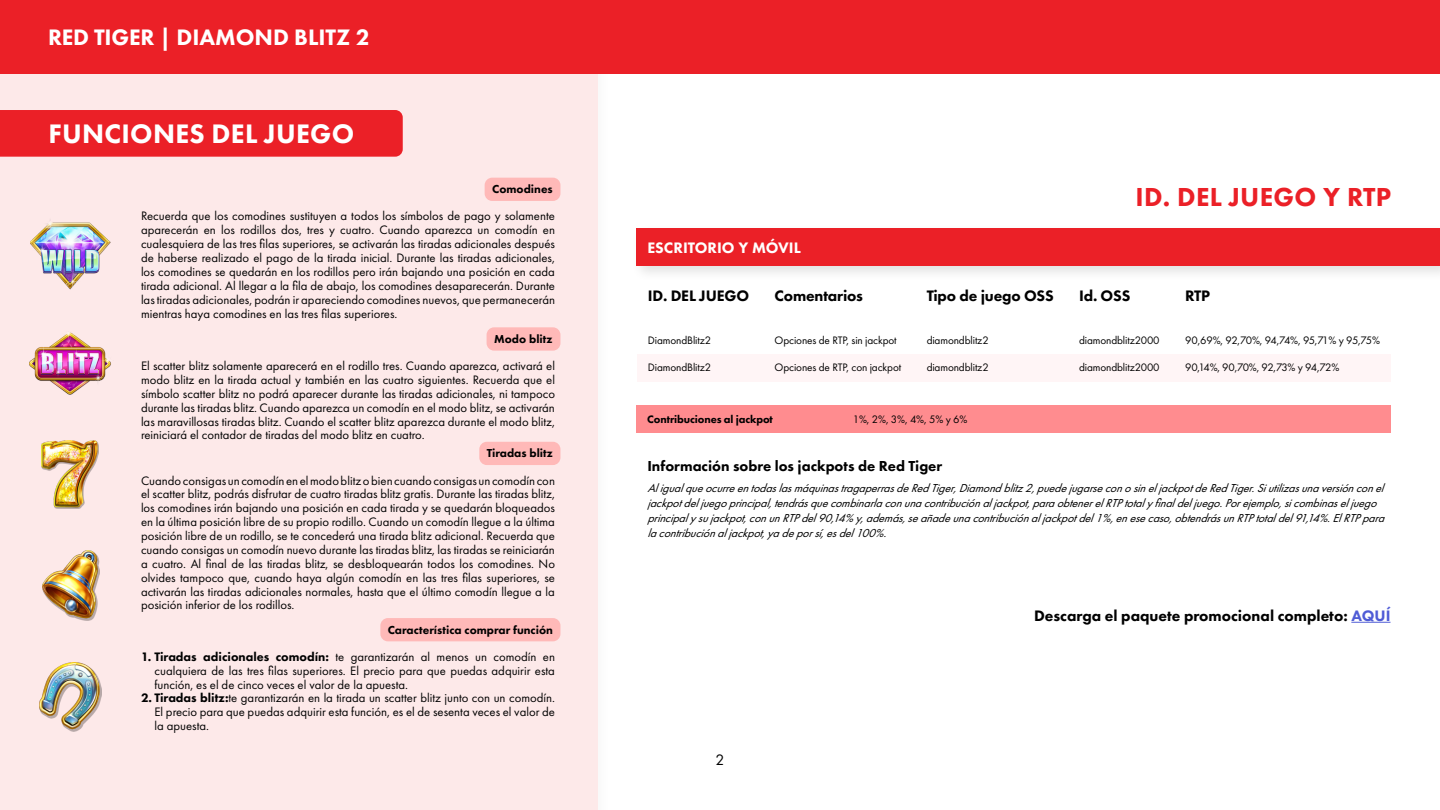
<style>
.page{position:relative;width:1440px;height:810px;background:#fff}
.page>*{position:absolute;margin:0;border:0;box-sizing:border-box;transform-origin:0 0}
.t1{font:800 27.75px "Futura PT";letter-spacing:.01em;color:#fff}
.t2{font:800 27px "Futura PT";letter-spacing:.01em;color:#eb2027}
.t3{font:800 23.25px "Futura PT";color:#fff}
.t4{font:800 15.75px "Futura PT";letter-spacing:-.01em;color:#000}
.t5{font:800 15.75px "Futura PT";color:#fff}
.t6{font:15.75px "Futura PT";color:#000}
.t7{font:800 15px "Futura PT";color:#000}
.t8{font:12.75px/13.9px "Futura PT";color:#000;text-align:justify}
.t9{font:italic 12px/15px "Futura PT";color:#000}
.t10{font:800 12px "Futura PT";color:#000}
.t11{font:11.25px "Futura PT";letter-spacing:-.01em;color:#000}
.t12{font:11.25px "Futura PT";letter-spacing:-.055em;color:#000}
.t13{font:11.25px "Futura PT";letter-spacing:-.065em;color:#000}
.t14{font:800 11.25px "Futura PT";letter-spacing:-.01em;color:#000}
.s1{font-weight:800}
.s2{color:#4f5cd6}
</style>
<div class="page">
<div style="left:0;top:0;width:598px;height:810px;background:#fde9e9"></div>
<div style="left:637px;top:354px;width:753px;height:28px;background:#fff5f6"></div>
<div style="left:636px;top:405px;width:754px;height:28px;background:#ff8c8f"></div>
<img style="left:30px;top:222px;width:81px;height:67px">
<img style="left:42px;top:440px;width:56px;height:68px">
<img style="left:43px;top:550px;width:57px;height:71px">
<img style="left:40px;top:663px;width:61px;height:69px">
<img style="left:29px;top:332px;width:82px;height:62px">
<div style="left:0;top:0;width:1440px;height:74px;background:#eb2027"></div>
<div style="left:0;top:110px;width:403px;height:47px;background:#eb2027"></div>
<div style="left:631px;top:223px;width:809px;height:59px;background:#000;opacity:.12"></div>
<div style="left:636px;top:229px;width:804px;height:37px;background:#eb2027"></div>
<div style="left:485px;top:178px;width:75px;height:23px;background:#ffb9b8;border-radius:8px"></div>
<div style="left:487px;top:327px;width:73px;height:24px;background:#ffb9b8;border-radius:8px"></div>
<div style="left:479px;top:442px;width:81px;height:23px;background:#ffb9b8;border-radius:8px"></div>
<div style="left:380px;top:618px;width:180px;height:23px;background:#ffb9b8;border-radius:8px"></div>
<hr style="left:1351px;top:622px;width:40px;height:1px;background:#4f5cd6">
<h3 class="t3" style="left:48px;top:22px;width:323px">RED TIGER | DIAMOND BLITZ 2</h3>
<h1 class="t1" style="left:48px;top:116px;width:307px">FUNCIONES DEL JUEGO</h1>
<p class="t10" style="left:492px;top:182px;width:62px">Comodines</p>
<p class="t8" style="left:141px;top:209px;width:416px">Recuerda que los comodines sustituyen a todos los símbolos de pago y solamente aparecerán en los rodillos dos, tres y cuatro. Cuando aparezca un comodín en cualesquiera de las tres filas superiores, se activarán las tiradas adicionales después de haberse realizado el pago de la tirada inicial. Durante las tiradas adicionales, los comodines se quedarán en los rodillos pero irán bajando una posición en cada tirada adicional. Al llegar a la fila de abajo, los comodines desaparecerán. Durante las tiradas adicionales, podrán ir apareciendo comodines nuevos, que permanecerán mientras haya comodines en las tres filas superiores.</p>
<p class="t10" style="left:494px;top:331px;width:60px">Modo blitz</p>
<p class="t8" style="left:141px;top:359px;width:416px">El scatter blitz solamente aparecerá en el rodillo tres. Cuando aparezca, activará el modo blitz en la tirada actual y también en las cuatro siguientes. Recuerda que el símbolo scatter blitz no podrá aparecer durante las tiradas adicionales, ni tampoco durante las tiradas blitz. Cuando aparezca un comodín en el modo blitz, se activarán las maravillosas tiradas blitz. Cuando el scatter blitz aparezca durante el modo blitz, reiniciará el contador de tiradas del modo blitz en cuatro.</p>
<p class="t10" style="left:487px;top:446px;width:67px">Tiradas blitz</p>
<p class="t8" style="left:141px;top:473px;width:416px">Cuando consigas un comodín en el modo blitz o bien cuando consigas un comodín con el scatter blitz, podrás disfrutar de cuatro tiradas blitz gratis. Durante las tiradas blitz, los comodines irán bajando una posición en cada tirada y se quedarán bloqueados en la última posición libre de su propio rodillo. Cuando un comodín llegue a la última posición libre de un rodillo, se te concederá una tirada blitz adicional. Recuerda que cuando consigas un comodín nuevo durante las tiradas blitz, las tiradas se reiniciarán a cuatro. Al final de las tiradas blitz, se desbloquearán todos los comodines. No olvides tampoco que, cuando haya algún comodín en las tres filas superiores, se activarán las tiradas adicionales normales, hasta que el último comodín llegue a la posición inferior de los rodillos.</p>
<p class="t10" style="left:388px;top:622px;width:167px">Característica comprar función</p>
<p class="t8" style="left:155px;top:650px;width:402px;text-indent:-14px"><span class="s1">1. Tiradas adicionales comodín:</span> te garantizarán al menos un comodín en cualquiera de las tres filas superiores. El precio para que puedas adquirir esta función, es el de cinco veces el valor de la apuesta.</p>
<p class="t8" style="left:155px;top:691px;width:402px;text-indent:-14px"><span class="s1">2. Tiradas blitz:</span>te garantizarán en la tirada un scatter blitz junto con un comodín.<br>El precio para que puedas adquirir esta función, es el de sesenta veces el valor de la apuesta.</p>
<p class="t5" style="left:647px;top:237px;width:155px">ESCRITORIO Y MÓVIL</p>
<p class="t4" style="left:648px;top:286px;width:103px">ID. DEL JUEGO</p>
<p class="t11" style="left:648px;top:334px;width:65px">DiamondBlitz2</p>
<p class="t11" style="left:648px;top:361px;width:65px">DiamondBlitz2</p>
<p class="t4" style="left:775px;top:286px;width:90px">Comentarios</p>
<p class="t11" style="left:775px;top:334px;width:124px">Opciones de RTP, sin jackpot</p>
<p class="t11" style="left:775px;top:361px;width:128px">Opciones de RTP, con jackpot</p>
<p class="t4" style="left:927px;top:286px;width:129px">Tipo de juego OSS</p>
<p class="t11" style="left:927px;top:334px;width:64px">diamondblitz2</p>
<p class="t11" style="left:927px;top:361px;width:64px">diamondblitz2</p>
<p class="t14" style="left:647px;top:412px;width:127px">Contribuciones al jackpot</p>
<p class="t11" style="left:853px;top:412px;width:116px">1%, 2%, 3%, 4%, 5% y 6%</p>
<h2 class="t2" style="left:1136px;top:180px;width:257px">ID. DEL JUEGO Y RTP</h2>
<p class="t4" style="left:1079px;top:286px;width:53px">Id. OSS</p>
<p class="t11" style="left:1079px;top:334px;width:82px">diamondblitz2000</p>
<p class="t11" style="left:1079px;top:361px;width:82px">diamondblitz2000</p>
<p class="t4" style="left:1185px;top:286px;width:27px">RTP</p>
<p class="t12" style="left:1185px;top:334px;width:197px">90,69%, 92,70%, 94,74%, 95,71% y 95,75%</p>
<p class="t13" style="left:1185px;top:361px;width:156px">90,14%, 90,70%, 92,73% y 94,72%</p>
<p class="t7" style="left:647px;top:457px;width:296px">Información sobre los jackpots de Red Tiger</p>
<p class="t9" style="left:647px;top:481px;width:743px">AligualqueocurreentodaslasmáquinastragaperrasdeRedTiger,Diamondblitz2,puedejugarseconosineljackpotdeRedTiger.Siutilizasunaversiónconel jackpotdeljuegoprincipal,tendrásquecombinarlaconunacontribuciónaljackpot,paraobtenerelRTPtotalyfinaldeljuego.Porejemplo,sicombinaseljuego principalysujackpot,conunRTPdel90,14%y,además,seañadeunacontribuciónaljackpotdel1%,enesecaso,obtendrásunRTPtotaldel91,14%.ElRTPpara lacontribuciónaljackpot,yadeporsí,esdel100%.</p>
<p class="t6" style="left:716px;top:751px;width:10px">2</p>
<p class="t4" style="left:1034px;top:606px;width:358px">Descarga el paquete promocional completo: <span class="s2">AQUÍ</span></p>
</div>
